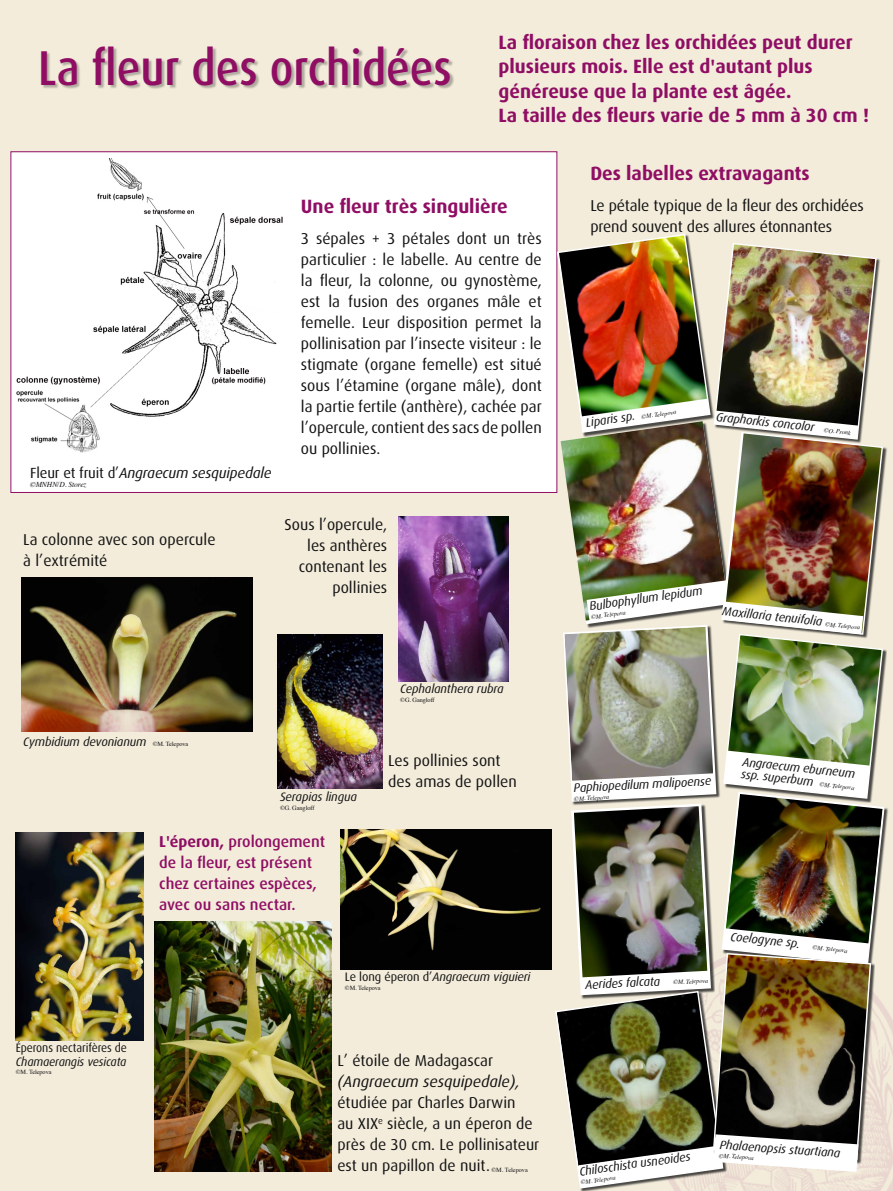
<style>
.page{position:relative;width:893px;height:1191px;background:#f3ecdb}
.page>*{position:absolute;margin:0;border:0;box-sizing:border-box;transform-origin:0 0}
.t1{font:500 49px "Dax";color:#8f0e64;scale:.9 1}
.t2{font:700 19.25px/24.5px "Dax";color:#8f0e64}
.t3{font:15.75px/21px "Dax";color:#121212}
.t4{font:500 15.75px/21px "Dax";color:#8f0e64}
.t5{font:italic 15.75px "Dax";color:#121212}
.t6{font:italic 14.7px "Dax";letter-spacing:-.01em;color:#121212}
.t7{font:italic 12.25px/12.2px "Dax";letter-spacing:-.01em;color:#121212}
.t8{font:12.25px "Dax";letter-spacing:-.01em;color:#121212;scale:.95 1}
.t9{font:italic 12.25px "Dax";letter-spacing:-.01em;color:#121212;scale:.95 1}
.t10{font:italic 7.56px "Times";letter-spacing:-.01em;color:#121212}
.t11{font:italic 6.3px "Times";color:#121212}
.t12{font:6.3px "Times";letter-spacing:-.01em;color:#121212}
.s1{font-style:normal}
.s2{font-family:"Times";font-style:normal;font-size:6.3px}
.s3{font-weight:700}
.s4{font-family:"Dax";font-size:12.25px}
.s5{font-family:"Times";font-size:6.3px}
</style>
<div class="page">
<img style="left:727px;top:925px;width:166px;height:266px">
<div style="left:42px;top:47px;width:412px;height:43px;background:#121212;opacity:.3"></div>
<div style="left:11px;top:152px;width:546px;height:340px;background:#fff"></div>
<img style="left:16px;top:158px;width:267px;height:294px">
<div style="left:722px;top:792px;width:167px;height:177px;background:#121212;opacity:.75"></div>
<img style="left:154px;top:921px;width:177px;height:250px">
<img style="left:341px;top:829px;width:211px;height:140px">
<img style="left:16px;top:832px;width:128px;height:208px">
<img style="left:398px;top:516px;width:110px;height:165px">
<img style="left:22px;top:578px;width:231px;height:154px">
<img style="left:278px;top:635px;width:105px;height:153px">
<img style="left:554px;top:233px;width:331px;height:956px">
<h1 class="t1" style="left:38px;top:40px;width:461px">La fleur des orchidées</h1>
<p class="t2" style="left:499px;top:30px;width:372px">La floraison chez les orchidées peut durer plusieurs mois. Elle est d'autant plus généreuse que la plante est âgée.<br>La taille des fleurs varie de 5 mm à 30 cm !</p>
<p class="t6" style="left:30px;top:464px;width:243px"><span class="s1">Fleur et fruit d’</span>Angraecum sesquipedale</p>
<p class="t10" style="left:30px;top:477px;width:58px">©MNHN/D. Storez</p>
<p class="t3" style="left:23px;top:529px;width:194px">La colonne avec son opercule à l’extrémité</p>
<p class="t2" style="left:301px;top:194px;width:208px">Une fleur très singulière</p>
<p class="t3" style="left:301px;top:229px;width:242px;text-align:justify">3 sépales + 3 pétales dont un très particulier : le labelle. Au centre de la fleur, la colonne, ou gynostème, est la fusion des organes mâle et femelle. Leur disposition permet la pollinisation par l’insecte visiteur : le stigmate (organe femelle) est situé sous l’étamine (organe mâle), dont la partie fertile (anthère), cachée par l’opercule, contient des sacs de pollen ou pollinies.</p>
<p class="t3" style="left:285px;top:514px;width:104px;text-align:right">Sous l’opercule, les anthères contenant les pollinies</p>
<p class="t7" style="left:23px;top:736px;width:167px">Cymbidium devonianum <span class="s2">©M. Telepova</span></p>
<p class="t7" style="left:280px;top:791px;width:78px">Serapias lingua</p>
<p class="t12" style="left:280px;top:802px;width:36px">©G. Gangloff</p>
<p class="t7" style="left:400px;top:683px;width:105px">Cephalanthera rubra</p>
<p class="t12" style="left:400px;top:693px;width:36px">©G. Gangloff</p>
<p class="t3" style="left:388px;top:750px;width:130px">Les pollinies sont des amas de pollen</p>
<p class="t8" style="left:16px;top:1040px;width:118px">éperons nectarifères de</p>
<p class="t9" style="left:16px;top:1054px;width:118px">Chamaerangis vesicata</p>
<p class="t12" style="left:16px;top:1066px;width:37px">©M. Telepova</p>
<p class="t4" style="left:159px;top:831px;width:168px"><span class="s3">L'éperon,</span> prolongement de la fleur, est présent chez certaines espèces, avec ou sans nectar.</p>
<p class="t7" style="left:345px;top:971px;width:187px"><span class="s1">Le long éperon d’</span>Angraecum viguieri</p>
<p class="t12" style="left:345px;top:982px;width:37px">©M. Telepova</p>
<p class="t3" style="left:337px;top:1050px;width:157px">L’ étoile de Madagascar</p>
<p class="t5" style="left:337px;top:1073px;width:184px">(Angraecum sesquipedale),</p>
<p class="t3" style="left:337px;top:1092px;width:203px">étudiée par Charles Darwin<br>au XIX<sup>e</sup> siècle, a un éperon de près de 30 cm. Le pollinisateur est un papillon de nuit.</p>
<p class="t12" style="left:491px;top:1163px;width:38px">©M. Telepova</p>
<p class="t2" style="left:590px;top:161px;width:221px">Des labelles extravagants</p>
<p class="t3" style="left:590px;top:196px;width:275px">Le pétale typique de la fleur des orchidées prend souvent des allures étonnantes</p>
<p class="t11" style="left:586px;top:419px;width:92px;rotate:-8deg"><span class="s4">Liparis sp.</span> ©M. Telepova</p>
<p class="t7" style="left:717px;top:410px;width:137px;rotate:6deg">Graphorkis concolor <span class="s5">©O. Pronk</span></p>
<p class="t7" style="left:589px;top:600px;width:115px;rotate:-8deg">Bulbophyllum lepidum</p>
<p class="t11" style="left:590px;top:611px;width:37px;rotate:-8deg">©M. Telepova</p>
<p class="t7" style="left:723px;top:605px;width:140px;rotate:6deg">Maxillaria tenuifolia <span class="s5">©M. Telepova</span></p>
<p class="t7" style="left:573px;top:782px;width:139px;rotate:-3deg">Paphiopedilum malipoense</p>
<p class="t11" style="left:574px;top:793px;width:37px;rotate:-3deg">©M. Telepova</p>
<p class="t7" style="left:743px;top:755px;width:115px;rotate:6deg">Angraecum eburneum ssp. superbum <span class="s5">©M. Telepova</span></p>
<p class="t7" style="left:585px;top:978px;width:124px;rotate:-3deg">Aerides falcata <span class="s5">©M. Telepova</span></p>
<p class="t7" style="left:731px;top:930px;width:119px;rotate:6deg">Coelogyne sp. <span class="s5">©M. Telepova</span></p>
<p class="t7" style="left:579px;top:1165px;width:114px;rotate:-8deg">Chiloschista usneoides</p>
<p class="t11" style="left:580px;top:1176px;width:37px;rotate:-8deg">©M. Telepova</p>
<p class="t7" style="left:720px;top:1138px;width:122px;rotate:4deg">Phalaenopsis stuartiana</p>
<p class="t11" style="left:719px;top:1150px;width:37px;rotate:4deg">©M. Telepova</p>
</div>
